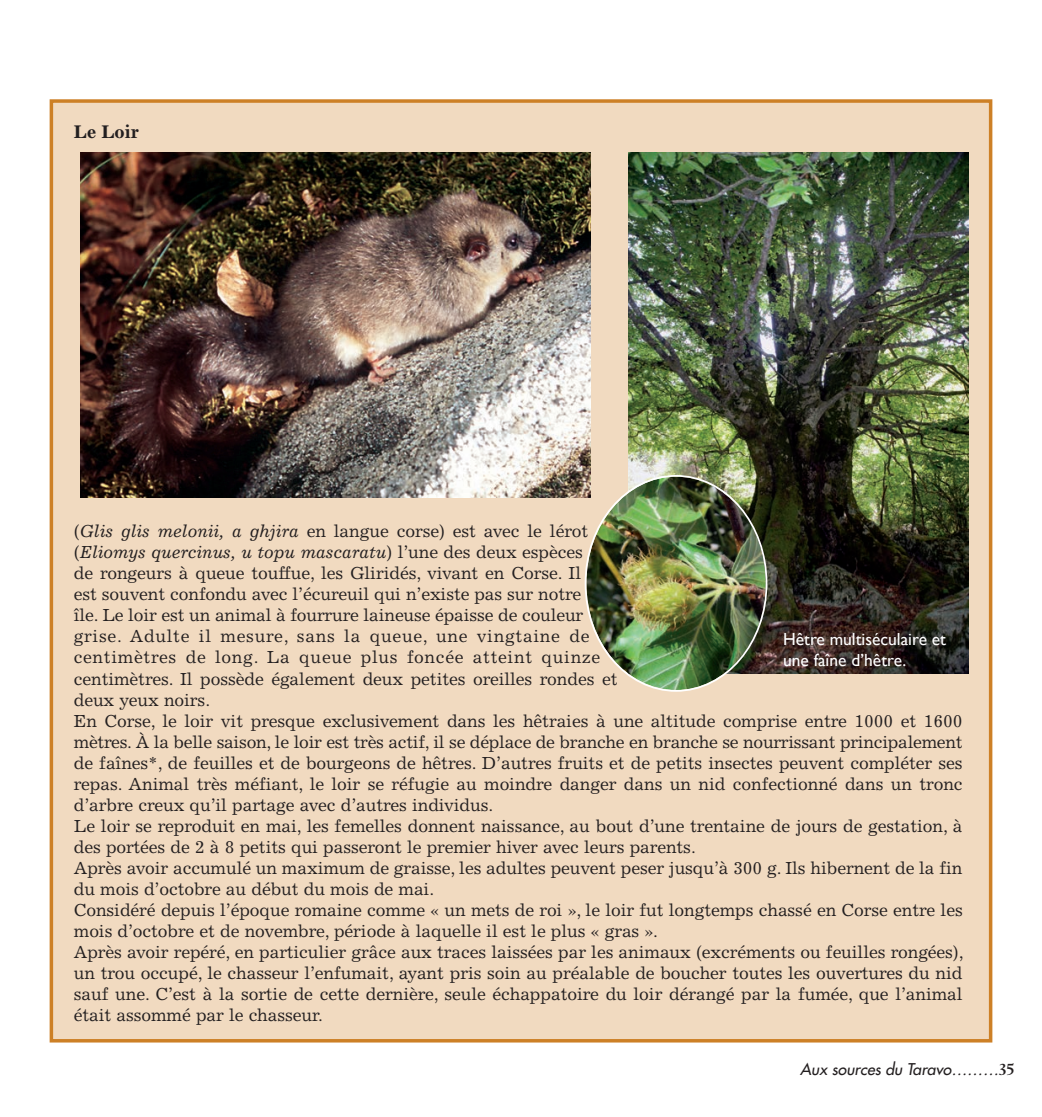
<style>
.page{position:relative;width:1042px;height:1117px;background:#fff}
.page>*{position:absolute;margin:0;border:0;box-sizing:border-box;transform-origin:0 0}
.t1{font:700 18.38px "Excelsior";color:#231f20}
.t2{font:17.5px/21px "Excelsior";letter-spacing:-.005em;color:#231f20}
.t3{font:17.5px/21px "Gill Sans";color:#fff}
.t4{font:italic 15.75px "Futura";letter-spacing:.005em;color:#231f20}
.s1{font-style:italic}
.s2{font-family:"Granjon";font-weight:700;font-style:normal;font-size:17.5px}
</style>
<div class="page">
<div style="left:53px;top:103px;width:936px;height:935px;background:#f1dac0"></div>
<div style="left:50px;top:99px;width:942px;height:943px;border:4px solid #cd8026"></div>
<img style="left:628px;top:152px;width:341px;height:521px">
<img style="left:585px;top:475px;width:182px;height:216px">
<img style="left:80px;top:153px;width:510px;height:344px">
<p class="t1" style="left:74px;top:124px;width:67px">Le Loir</p>
<p class="t2" style="left:74px;top:522px;width:891px">(<span class="s1">Glis glis melonii, a ghjira</span> en langue corse) est avec le lérot<br>(<span class="s1">Eliomys quercinus, u topu mascaratu</span>) l’une des deux espèces<br>de rongeurs à queue touffue, les Gliridés, vivant en Corse. Il<br>est souvent confondu avec l’écureuil qui n’existe pas sur notre<br>île. Le loir est un animal à fourrure laineuse épaisse de couleur<br>grise. Adulte il mesure, sans la queue, une vingtaine de<br>centimètres de long. La queue plus foncée atteint quinze<br>centimètres. Il possède également deux petites oreilles rondes et<br>deux yeux noirs.<br>En Corse, le loir vit presque exclusivement dans les hêtraies à une altitude comprise entre 1000 et 1600 mètres. À la belle saison, le loir est très actif, il se déplace de branche en branche se nourrissant principalement de faînes*, de feuilles et de bourgeons de hêtres. D’autres fruits et de petits insectes peuvent compléter ses repas. Animal très méfiant, le loir se réfugie au moindre danger dans un nid confectionné dans un tronc d’arbre creux qu’il partage avec d’autres individus.<br>Le loir se reproduit en mai, les femelles donnent naissance, au bout d’une trentaine de jours de gestation, à des portées de 2 à 8 petits qui passeront le premier hiver avec leurs parents.<br>Après avoir accumulé un maximum de graisse, les adultes peuvent peser jusqu’à 300 g. Ils hibernent de la fin du mois d’octobre au début du mois de mai.<br>Considéré depuis l’époque romaine comme « un mets de roi », le loir fut longtemps chassé en Corse entre les mois d’octobre et de novembre, période à laquelle il est le plus « gras ».<br>Après avoir repéré, en particulier grâce aux traces laissées par les animaux (excréments ou feuilles rongées), un trou occupé, le chasseur l’enfumait, ayant pris soin au préalable de boucher toutes les ouvertures du nid sauf une. C’est à la sortie de cette dernière, seule échappatoire du loir dérangé par la fumée, que l’animal était assommé par le chasseur.</p>
<p class="t3" style="left:783px;top:628px;width:165px">hêtre multiséculaire et une faîne d’hêtre.</p>
<p class="t4" style="left:800px;top:1061px;width:216px">Aux sources du Taravo………<span class="s2">35</span></p>
</div>
